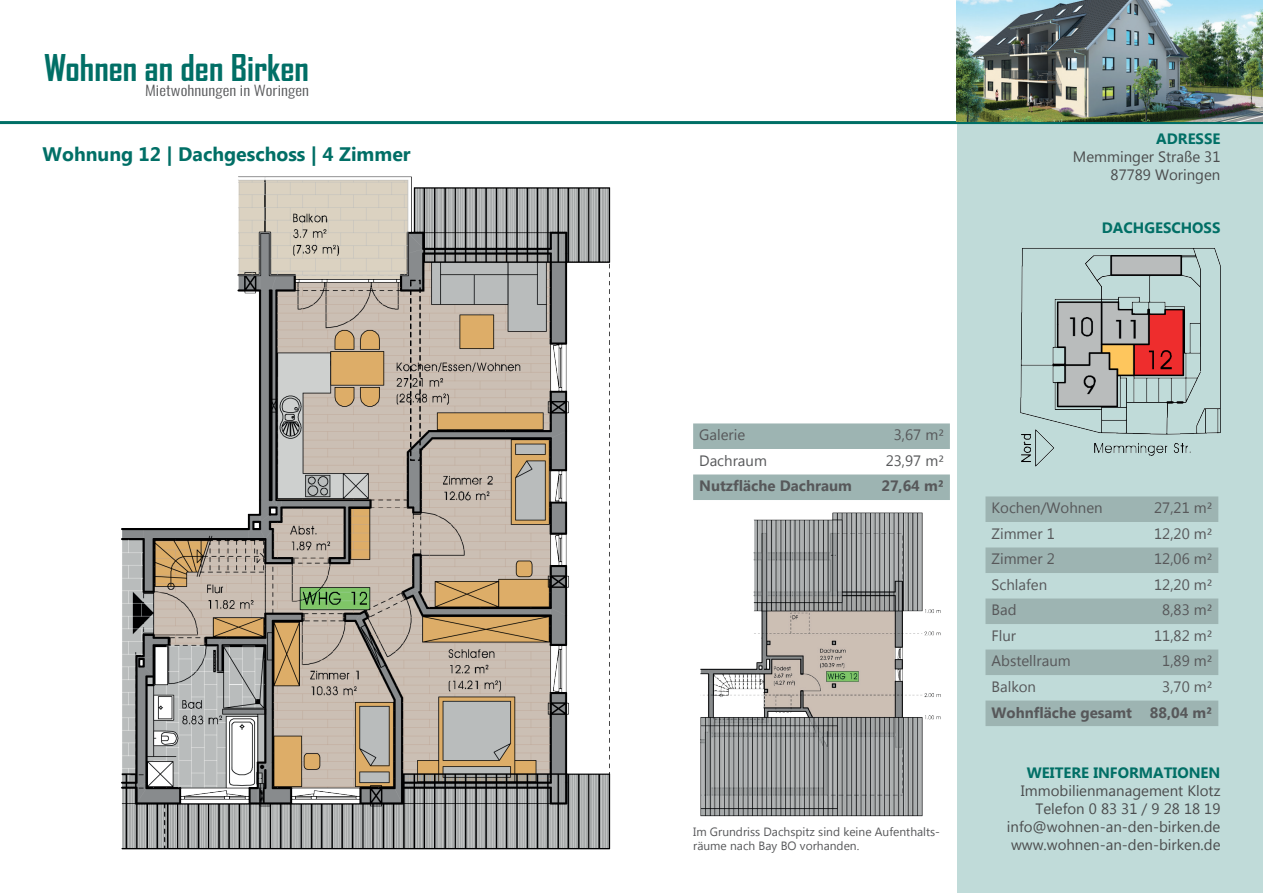
<style>
.page{position:relative;width:1263px;height:893px;background:#fff}
.page>*{position:absolute;margin:0;border:0;box-sizing:border-box;transform-origin:0 0}
.t1{font:700 35.4px "Agency FB";color:#016f66}
.t2{font:700 19.5px "Lao UI";color:#016f66}
.t3{font:15px "Lao UI";color:#57585a}
.t4{font:15px/18px "Lao UI";color:#4b4c4d;text-align:right}
.t5{font:700 15px "Lao UI";color:#57585a}
.t6{font:700 15px "Lao UI";color:#016f66}
.t7{font:300 13.95px "Oswald";letter-spacing:.005em;color:#57585a;scale:1.2 1}
.t8{font:12px/14.4px "Lao UI";color:#57585a}
</style>
<div class="page">
<div style="left:957px;top:124px;width:305px;height:769px;background:#c0dbd9"></div>
<hr style="left:0;top:121px;width:1263px;height:3px;background:#016f66">
<img style="left:957px;top:0;width:305px;height:121px">
<img style="left:1020px;top:248px;width:201px;height:219px">
<svg style="left:985px;top:496px;width:233px;height:230px;fill:#9db4b2"></svg>
<img style="left:121px;top:176px;width:490px;height:674px">
<img style="left:700px;top:512px;width:241px;height:305px">
<svg style="left:693px;top:423px;width:257px;height:77px"></svg>
<h1 class="t1" style="left:44px;top:47px;width:266px">Wohnen an den Birken</h1>
<p class="t7" style="left:145px;top:78px;width:138px">Mietwohnungen in Woringen</p>
<h2 class="t2" style="left:43px;top:141px;width:370px">Wohnung 12 | Dachgeschoss | 4 Zimmer</h2>
<p class="t6" style="left:1156px;top:128px;width:66px">ADRESSE</p>
<p class="t4" style="left:1073px;top:147px;width:149px">Memminger Straße 31<br>87789 Woringen</p>
<p class="t6" style="left:1102px;top:218px;width:120px">DACHGESCHOSS</p>
<p class="t3" style="left:699px;top:425px;width:48px">Galerie</p>
<p class="t3" style="left:894px;top:425px;width:52px">3,67 m²</p>
<p class="t3" style="left:699px;top:451px;width:69px">Dachraum</p>
<p class="t3" style="left:886px;top:451px;width:60px">23,97 m²</p>
<p class="t5" style="left:699px;top:476px;width:154px">Nutzfläche Dachraum</p>
<p class="t5" style="left:881px;top:476px;width:64px">27,64 m²</p>
<p class="t8" style="left:693px;top:824px;width:248px">Im Grundriss Dachspitz sind keine Aufenthalts&shy;räume nach Bay BO vorhanden.</p>
<p class="t3" style="left:991px;top:498px;width:113px">Kochen/Wohnen</p>
<p class="t3" style="left:1154px;top:498px;width:60px">27,21 m²</p>
<p class="t3" style="left:991px;top:523px;width:65px">Zimmer 1</p>
<p class="t3" style="left:1154px;top:523px;width:60px">12,20 m²</p>
<p class="t3" style="left:991px;top:549px;width:65px">Zimmer 2</p>
<p class="t3" style="left:1154px;top:549px;width:60px">12,06 m²</p>
<p class="t3" style="left:991px;top:575px;width:57px">Schlafen</p>
<p class="t3" style="left:1154px;top:575px;width:60px">12,20 m²</p>
<p class="t3" style="left:991px;top:600px;width:27px">Bad</p>
<p class="t3" style="left:1162px;top:600px;width:52px">8,83 m²</p>
<p class="t3" style="left:991px;top:626px;width:26px">Flur</p>
<p class="t3" style="left:1154px;top:626px;width:60px">11,82 m²</p>
<p class="t3" style="left:991px;top:651px;width:81px">Abstellraum</p>
<p class="t3" style="left:1162px;top:651px;width:52px">1,89 m²</p>
<p class="t3" style="left:991px;top:677px;width:46px">Balkon</p>
<p class="t3" style="left:1162px;top:677px;width:52px">3,70 m²</p>
<p class="t5" style="left:991px;top:702px;width:222px">Wohnfläche gesamt 88,04 m²</p>
<p class="t6" style="left:1027px;top:763px;width:195px">WEITERE INFORMATIONEN</p>
<p class="t4" style="left:1007px;top:781px;width:215px">Immobilienmanagement Klotz<br>Telefon 0 83 31 / 9 28 18 19 info@wohnen-an-den-birken.de www.wohnen-an-den-birken.de</p>
</div>
